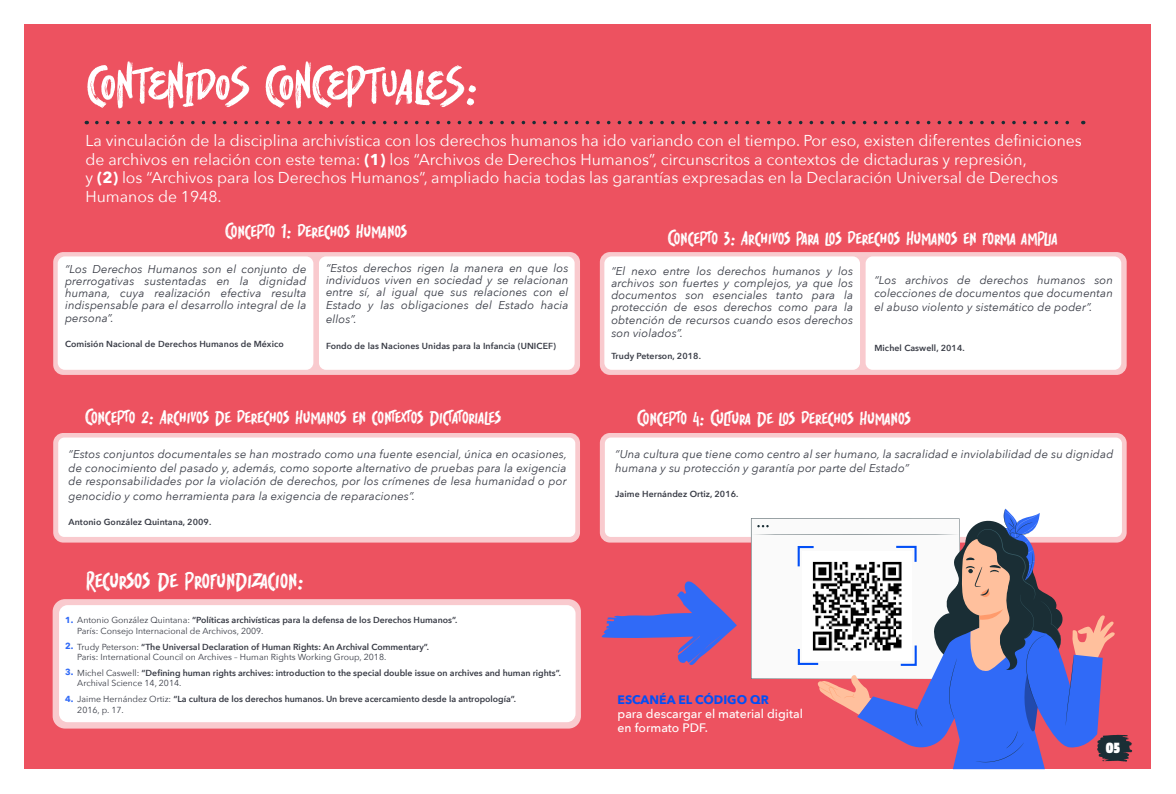
<style>
.page{position:relative;width:1176px;height:794px;background:#fff}
.page>*{position:absolute;margin:0;border:0;box-sizing:border-box;transform-origin:0 0}
.t1{font:52.5px "Kavurefet Hack";letter-spacing:.03em;color:#fff}
.t2{font:26.25px "Kavurefet Hack";letter-spacing:.03em;color:#fff}
.t3{font:21px "Kavurefet Hack";letter-spacing:.03em;color:#fff}
.t4{font:16.45px "Blinker Headline";color:#fff}
.t5{font:15.75px/18.9px "Avenir Next";color:#fff}
.t6{font:500 12.25px/14px "Avenir Next";color:#fff}
.t7{font:700 12.25px "Avenir Next";color:#024ff6}
.t8{font:italic 11.38px/12.2px "Avenir Next";letter-spacing:.01em;color:#383b45;text-align:justify}
.t9{font:600 8.75px/10.5px "Avenir Next";color:#383b45}
.t10{font:8.75px/10.5px "Avenir Next";color:#383b45}
.s1{font-weight:700}
.s2{font-weight:700;color:#306af7}
.s3{font-weight:600}
.s4{font-weight:400}
</style>
<div class="page">
<div style="left:25px;top:25px;width:1126px;height:744px;background:#ed5260"></div>
<svg style="left:97px;top:121px;width:986px;height:3px"></svg>
<svg style="left:53px;top:252px;width:527px;height:123px;background:#f8c8cd"></svg>
<div style="left:53px;top:433px;width:527px;height:109px;background:#f9cace;border-radius:10px"></div>
<div style="left:53px;top:599px;width:528px;height:129px;background:#f9cace;border-radius:12px"></div>
<div style="left:58px;top:437px;width:517px;height:100px;background:#fff;border-radius:6px"></div>
<div style="left:59px;top:605px;width:516px;height:117px;background:#fff;border-radius:9px"></div>
<div style="left:58px;top:256px;width:255px;height:114px;background:#fff;border-radius:7px"></div>
<div style="left:319px;top:256px;width:255px;height:114px;background:#fff;border-radius:7px"></div>
<div style="left:600px;top:252px;width:526px;height:123px;background:#f9cace;border-radius:10px"></div>
<div style="left:600px;top:433px;width:526px;height:109px;background:#f9cace;border-radius:10px"></div>
<div style="left:605px;top:437px;width:517px;height:100px;background:#fff;border-radius:6px"></div>
<div style="left:604px;top:256px;width:256px;height:114px;background:#fff;border-radius:7px"></div>
<div style="left:865px;top:256px;width:256px;height:114px;background:#fff;border-radius:7px"></div>
<svg style="left:751px;top:508px;width:382px;height:261px"></svg>
<svg style="left:601px;top:581px;width:136px;height:84px"></svg>
<h1 class="t1" style="left:87px;top:58px;width:391px">CONTENIDOS CONCEPTUALES:</h1>
<p class="t5" style="left:85px;top:130px;width:998px">La vinculación de la disciplina archivística con los derechos humanos ha ido variando con el tiempo. Por eso, existen diferentes definiciones de archivos en relación con este tema: <span class="s1">(1)</span> los “Archivos de Derechos Humanos”, circunscritos a contextos de dictaduras y represión,<br>y <span class="s1">(2)</span> los “Archivos para los Derechos Humanos”, ampliado hacia todas las garantías expresadas en la Declaración Universal de Derechos Humanos de 1948.</p>
<h3 class="t3" style="left:225px;top:220px;width:183px">Concepto 1: Derechos Humanos</h3>
<p class="t8" style="left:65px;top:262px;width:243px">“Los Derechos Humanos son el conjunto de prerrogativas sustentadas en la dignidad humana, cuya realización efectiva resulta indispensable para el desarrollo integral de la persona”.</p>
<p class="t9" style="left:65px;top:338px;width:220px">Comisión Nacional de Derechos Humanos de México</p>
<p class="t8" style="left:326px;top:261px;width:244px">“Estos derechos rigen la manera en que los individuos viven en sociedad y se relacionan entre sí, al igual que sus relaciones con el Estado y las obligaciones del Estado hacia</p>
<p class="t8" style="left:326px;top:313px;width:32px">ellos”.</p>
<p class="t9" style="left:326px;top:340px;width:232px">Fondo de las Naciones Unidas para la Infancia (UNICEF)</p>
<h3 class="t3" style="left:86px;top:406px;width:416px">Concepto 2: Archivos de Derechos Humanos en contextos dictatoriales</h3>
<p class="t8" style="left:68px;top:446px;width:500px;line-height:14px">“Estos conjuntos documentales se han mostrado como una fuente esencial, única en ocasiones, de conocimiento del pasado y, además, como soporte alternativo de pruebas para la exigencia de responsabilidades por la violación de derechos, por los crímenes de lesa humanidad o por genocidio y como herramienta para la exigencia de reparaciones”.</p>
<p class="t9" style="left:68px;top:517px;width:144px">Antonio González Quintana, 2009.</p>
<h2 class="t2" style="left:86px;top:566px;width:218px">Recursos de profundizacion:</h2>
<p class="t10" style="left:77px;top:614px;width:382px;text-indent:-12px"><span class="s2">1.</span> Antonio González Quintana: <span class="s3">“Políticas archivísticas para la defensa de los Derechos Humanos”.<br></span>París: Consejo Internacional de Archivos, 2009.</p>
<p class="t10" style="left:77px;top:641px;width:353px;text-indent:-12px"><span class="s2">2.</span> Trudy Peterson: <span class="s3">“The Universal Declaration of Human Rights: An Archival Commentary”.<br></span>Paris: International Council on Archives – Human Rights Working Group, 2018.</p>
<p class="t9" style="left:77px;top:667px;width:485px;text-indent:-12px"><span class="s2">3.</span> <span class="s4">Michel Caswell:</span> “Defining human rights archives: introduction to the special double issue on archives and human rights”.<br><span class="s4">Archival Science 14, 2014.</span></p>
<p class="t9" style="left:77px;top:693px;width:440px;text-indent:-12px"><span class="s2">4.</span> <span class="s4">Jaime Hernández Ortiz:</span> “La cultura de los derechos humanos. Un breve acercamiento desde la antropología”.<br><span class="s4">2016, p. 17.</span></p>
<h3 class="t3" style="left:668px;top:226px;width:390px">Concepto 3: Archivos para los Derechos Humanos en forma amplia</h3>
<p class="t8" style="left:611px;top:264px;width:243px">“El nexo entre los derechos humanos y los archivos son fuertes y complejos, ya que los documentos son esenciales tanto para la protección de esos derechos como para la obtención de recursos cuando esos derechos</p>
<p class="t8" style="left:611px;top:327px;width:73px">son violados”.</p>
<p class="t9" style="left:611px;top:350px;width:91px">Trudy Peterson, 2018.</p>
<p class="t8" style="left:874px;top:272px;width:240px;line-height:13.7px">“Los archivos de derechos humanos son colecciones de documentos que documentan el abuso violento y sistemático de poder”.</p>
<p class="t9" style="left:874px;top:342px;width:92px">Michel Caswell, 2014.</p>
<h3 class="t3" style="left:637px;top:407px;width:274px">Concepto 4: Cultura de los Derechos Humanos</h3>
<p class="t8" style="left:615px;top:447px;width:500px;line-height:13.7px">“Una cultura que tiene como centro al ser humano, la sacralidad e inviolabilidad de su dignidad humana y su protección y garantía por parte del Estado”</p>
<p class="t9" style="left:615px;top:488px;width:125px">Jaime Hernández Ortiz, 2016.</p>
<p class="t7" style="left:617px;top:689px;width:153px">ESCANÉA EL CÓDIGO QR</p>
<p class="t6" style="left:617px;top:706px;width:187px">para descargar el material digital en formato PDF.</p>
<h3 class="t4" style="left:1105px;top:740px;width:16px">05</h3>
</div>
